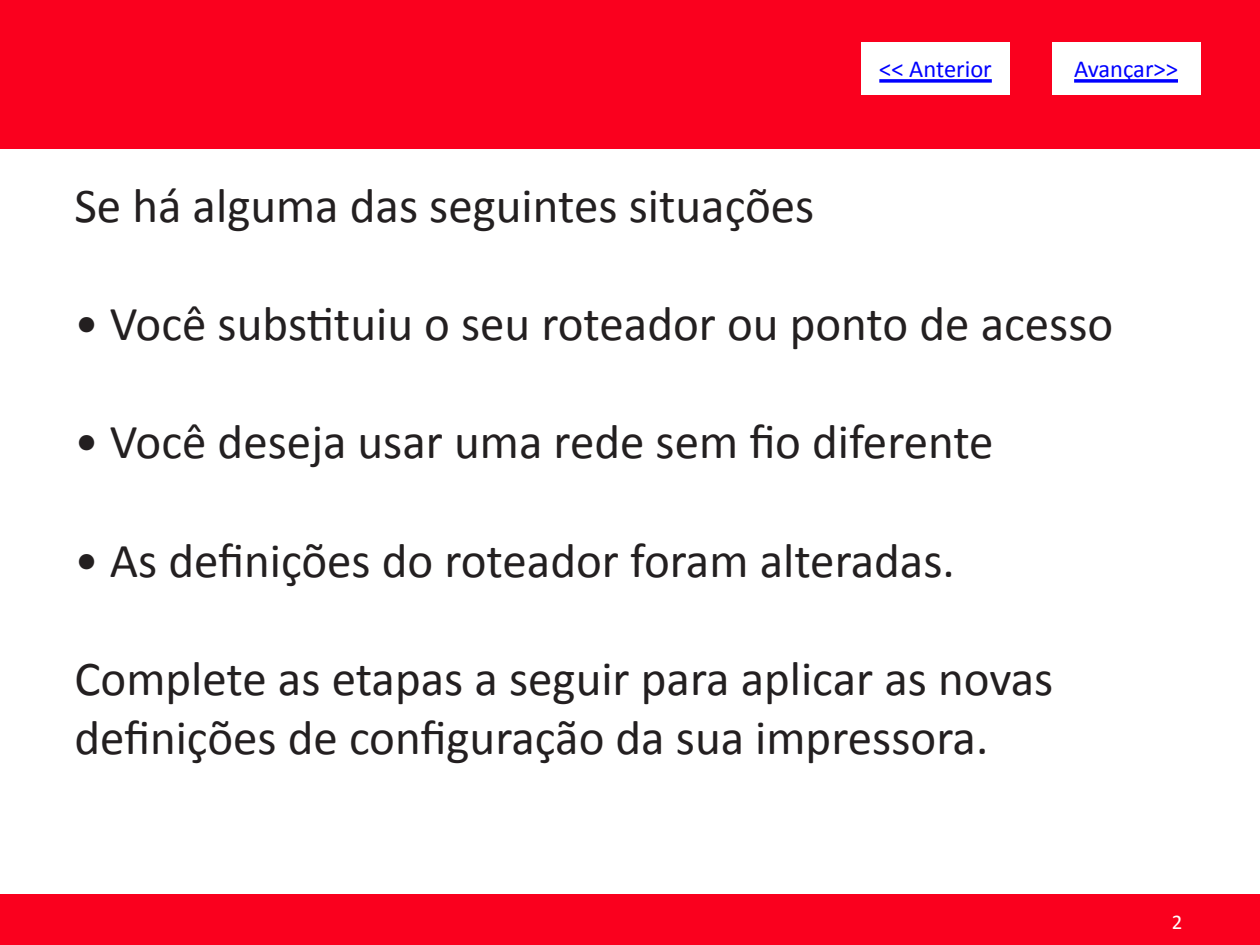
<style>
.page{position:relative;width:1260px;height:945px;background:#fff}
.page>*{position:absolute;margin:0;border:0;box-sizing:border-box;transform-origin:0 0}
.TEXTO{font:49px/58.8px "Calibri";color:#231f20}
.t1{font:24.5px "Calibri";color:#00f}
.t2{font:21px "Calibri";color:#fff}
</style>
<div class="page">
<div style="left:0;top:0;width:1260px;height:149px;background:#fa001e"></div>
<div style="left:0;top:894px;width:1260px;height:51px;background:#fa001e"></div>
<div style="left:861px;top:42px;width:149px;height:52px;background:#fff"></div>
<svg style="left:879px;top:79px;width:113px;height:4px"></svg>
<div style="left:1052px;top:42px;width:148px;height:52px;background:#fff"></div>
<svg style="left:1074px;top:79px;width:104px;height:4px"></svg>
<h1 class="TEXTO" style="left:74px;top:176px;width:742px">Se há alguma das seguintes situações</h1>
<p class="t1" style="left:879px;top:54px;width:114px">&lt;&lt; Anterior</p>
<p class="t1" style="left:1074px;top:54px;width:105px">Avançar&gt;&gt;</p>
<h1 class="TEXTO" style="left:74px;top:294px;width:1041px">• Você substituiu o seu roteador ou ponto de acesso</h1>
<h1 class="TEXTO" style="left:74px;top:413px;width:921px">• Você deseja usar uma rede sem fio diferente</h1>
<h1 class="TEXTO" style="left:74px;top:531px;width:882px">• As definições do roteador foram alteradas.</h1>
<h1 class="TEXTO" style="left:74px;top:649px;width:981px">Complete as etapas a seguir para aplicar as novas definições de configuração da sua impressora.</h1>
<p class="t2" style="left:1172px;top:909px;width:12px">2</p>
</div>
